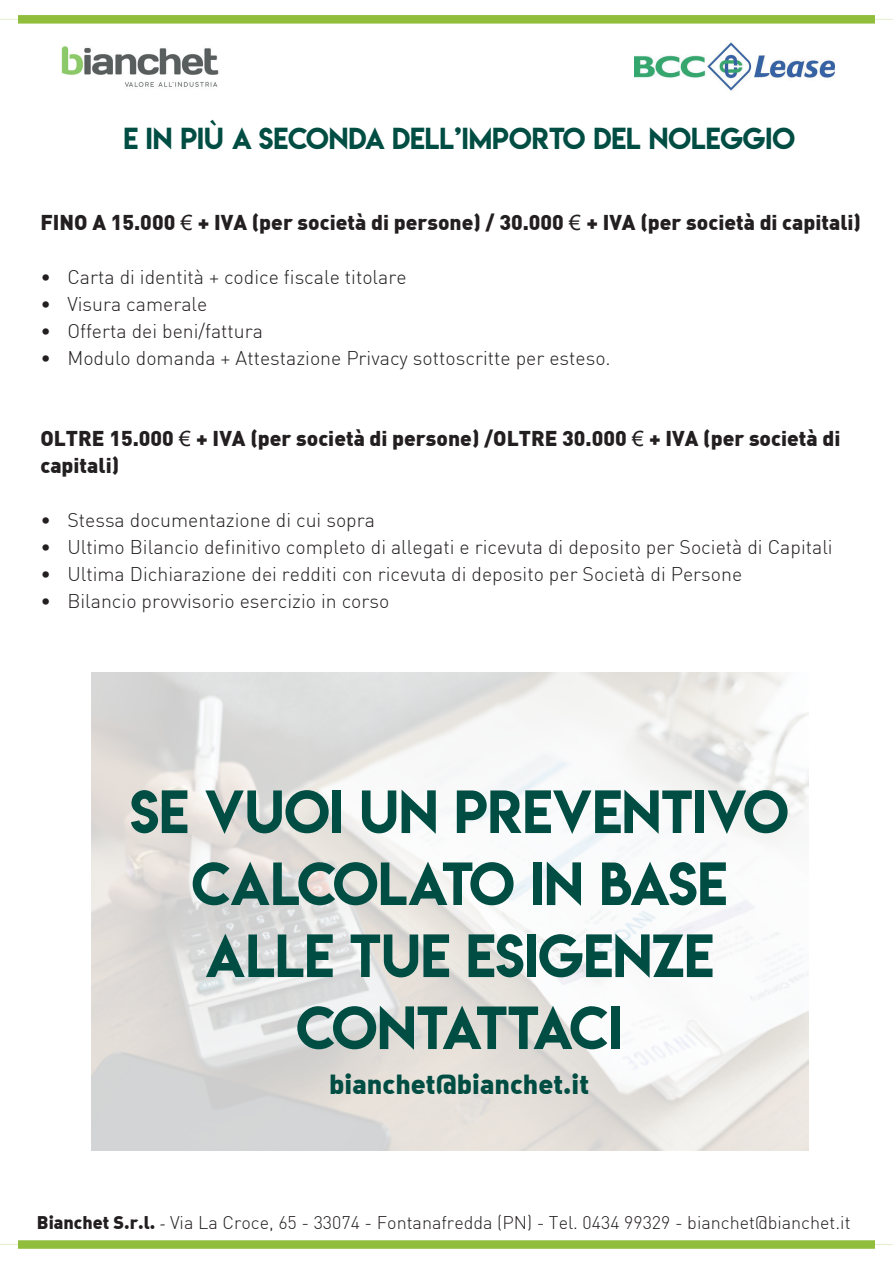
<style>
.page{position:relative;width:893px;height:1263px;background:#fff}
.page>*{position:absolute;margin:0;border:0;box-sizing:border-box;transform-origin:0 0}
.t1{font:54px "Lemon Milk";color:#004d43}
.t2{font:54px "Lemon Milk";letter-spacing:-.025em;color:#004d43}
.t3{font:54px "Lemon Milk";letter-spacing:-.06em;color:#004d43}
.t4{font:27px "Lemon Milk";color:#004d43}
.t5{font:900 27px "DIN Alternate";color:#004d43}
.t6{font:900 21px/27px "DIN";color:#231f20}
.t7{font:300 19.5px "DIN";color:#231f20}
.t8{font:300 18px "DIN";color:#231f20}
.s1{font-family:"Arial";font-weight:400}
.s2{font-family:"DIN Alternate";font-weight:900}
.s3{font-family:"Minion Pro";font-weight:400}
</style>
<div class="page">
<svg style="left:0;top:15px;width:893px;height:9px"></svg>
<svg style="left:0;top:1240px;width:893px;height:9px"></svg>
<img style="left:61px;top:46px;width:158px;height:41px">
<img style="left:635px;top:42px;width:199px;height:49px">
<img style="left:92px;top:673px;width:716px;height:477px">
<p class="t4" style="left:123px;top:119px;width:673px">E IN PIÙ A SECONDA DELL’IMPORTO DEL NOLEGGIO</p>
<p class="t6" style="left:40px;top:208px;width:822px">FINO A 15.000 <span class="s1">€</span> + IVA (per società di persone) / 30.000 <span class="s1">€</span> + IVA (per società di capitali)</p>
<p class="t7" style="left:40px;top:265px;width:368px">• Carta di identità + codice fiscale titolare</p>
<p class="t7" style="left:40px;top:292px;width:169px">• Visura camerale</p>
<p class="t7" style="left:40px;top:319px;width:224px">• Offerta dei beni/fattura</p>
<p class="t7" style="left:40px;top:346px;width:572px">• Modulo domanda + Attestazione Privacy sottoscritte per esteso.</p>
<p class="t6" style="left:40px;top:424px;width:802px">OLTRE 15.000 <span class="s1">€</span> + IVA (per società di persone) /OLTRE 30.000 <span class="s1">€</span> + IVA (per società di capitali)</p>
<p class="t7" style="left:40px;top:508px;width:336px">• Stessa documentazione di cui sopra</p>
<p class="t7" style="left:40px;top:535px;width:794px">• Ultimo Bilancio definitivo completo di allegati e ricevuta di deposito per Società di Capitali</p>
<p class="t7" style="left:40px;top:562px;width:703px">• Ultima Dichiarazione dei redditi con ricevuta di deposito per Società di Persone</p>
<p class="t7" style="left:40px;top:589px;width:350px">• Bilancio provvisorio esercizio in corso</p>
<p class="t1" style="left:130px;top:773px;width:660px">SE VUOI UN PREVENTIVO</p>
<p class="t2" style="left:192px;top:845px;width:537px">CALCOLATO IN BASE</p>
<p class="t1" style="left:205px;top:917px;width:510px">ALLE TUE ESIGENZE</p>
<p class="t3" style="left:296px;top:989px;width:327px">CONTATTACI</p>
<p class="t5" style="left:329px;top:1066px;width:261px">bianchet@bianchet.it</p>
<p class="t8" style="left:37px;top:1211px;width:815px"><span class="s2">Bianchet S.r.l.</span> <span class="s3">-</span> Via La Croce, 65 - 33074 - Fontanafredda (PN) - Tel. 0434 99329 - bianchet@bianchet.it</p>
</div>
